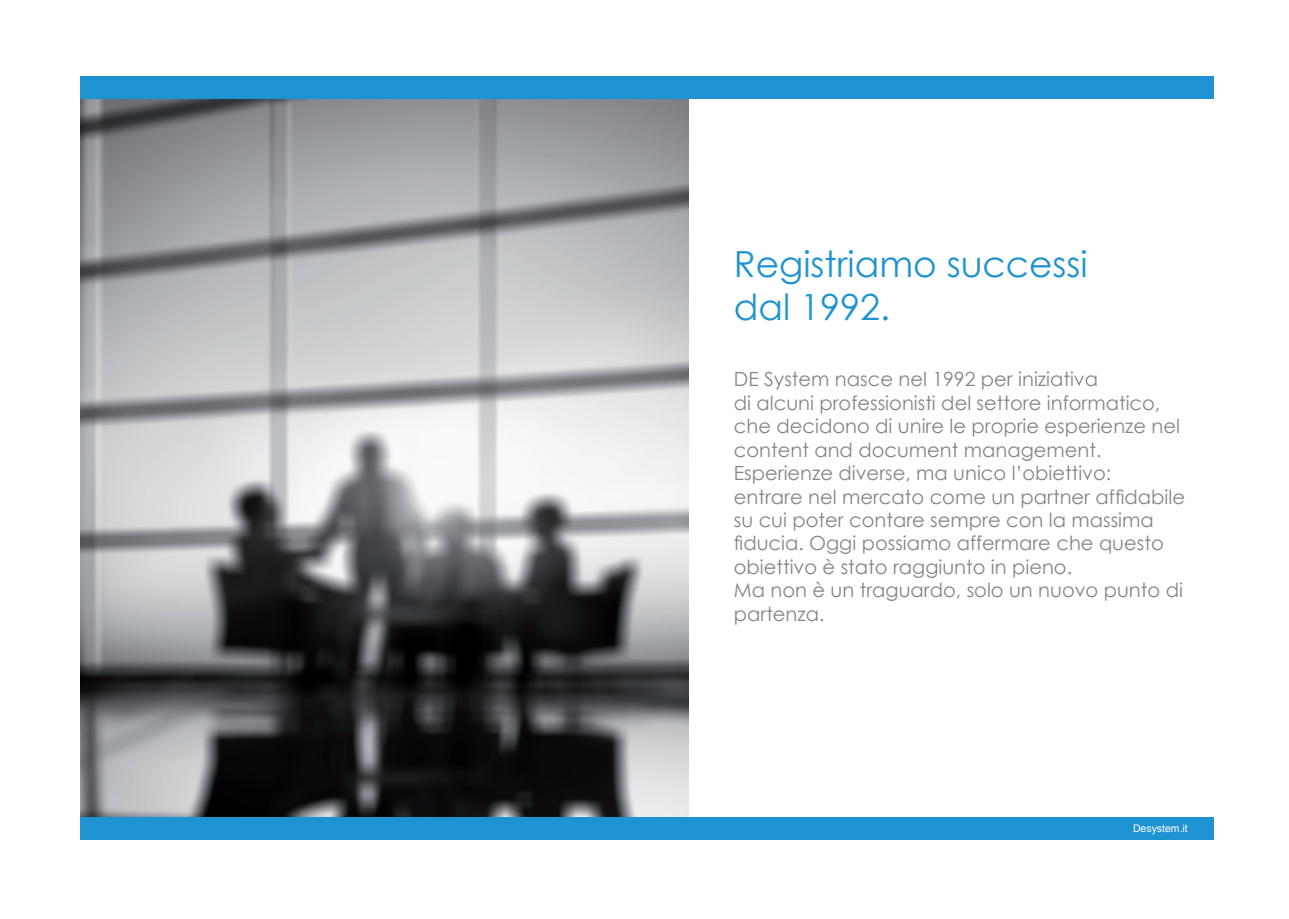
<style>
.page{position:relative;width:1289px;height:919px;background:#fff}
.page>*{position:absolute;margin:0;border:0;box-sizing:border-box;transform-origin:0 0}
.t1{font:36px/43.2px "Century Gothic";color:#1f93d2}
.t2{font:19.5px/23.4px "Century Gothic";color:#82858b}
.t3{font:10.5px "Arial";color:#fff}
</style>
<div class="page">
<img style="left:81px;top:98px;width:607px;height:719px">
<div style="left:81px;top:76px;width:1133px;height:22px;background:#1f93d2"></div>
<div style="left:80px;top:817px;width:1133px;height:22px;background:#1f93d2"></div>
<h1 class="t1" style="left:733px;top:241px;width:355px">Registriamo successi dal 1992.</h1>
<p class="t2" style="left:733px;top:367px;width:452px">DE System nasce nel 1992 per iniziativa<br>di alcuni professionisti del settore informatico, che decidono di unire le proprie esperienze nel content and document management.<br>Esperienze diverse, ma unico l’obiettivo: entrare nel mercato come un partner affidabile su cui poter contare sempre con la massima fiducia. Oggi possiamo affermare che questo obiettivo è stato raggiunto in pieno.<br>Ma non è un traguardo, solo un nuovo punto di partenza.</p>
<p class="t3" style="left:1132px;top:821px;width:56px">Desystem.it</p>
</div>
